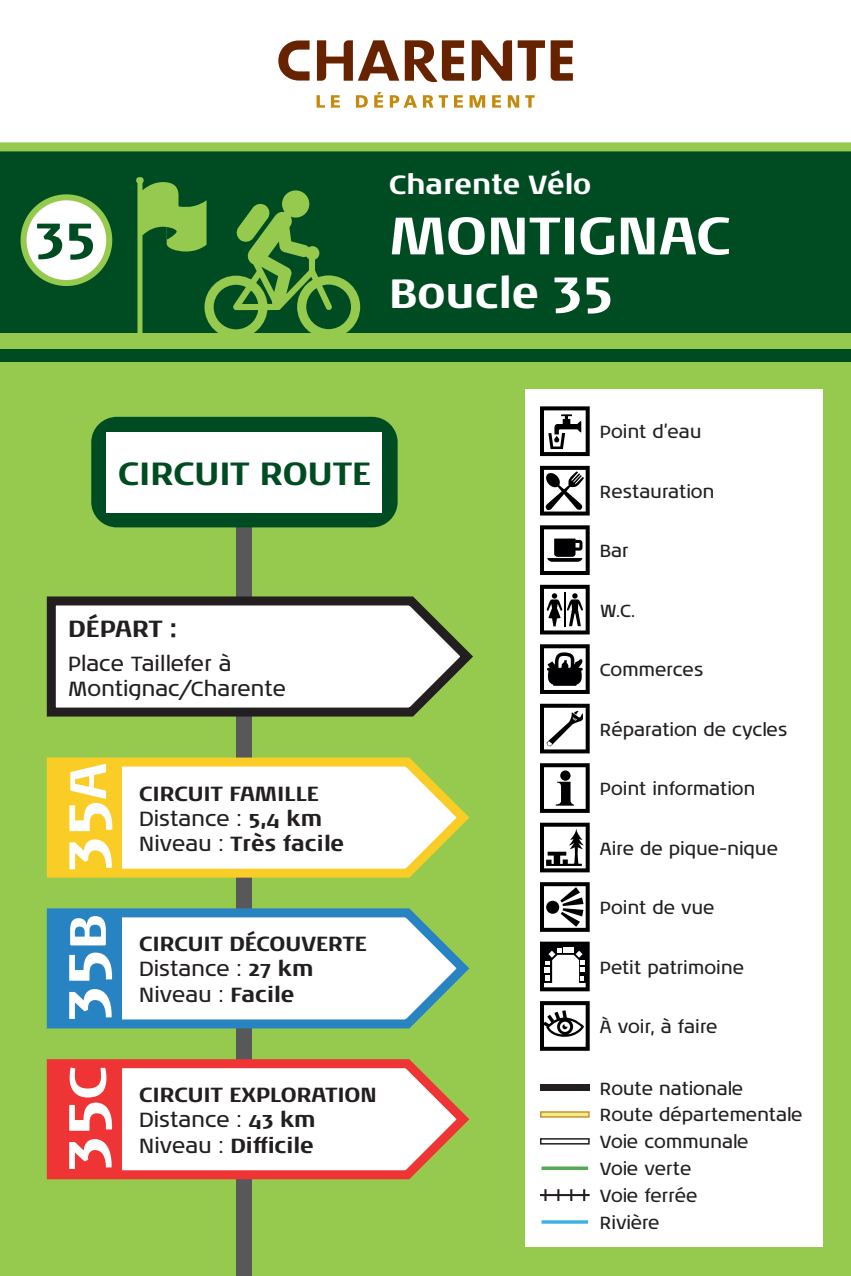
<style>
.page{position:relative;width:851px;height:1276px;background:#fff}
.page>*{position:absolute;margin:0;border:0;box-sizing:border-box;transform-origin:0 0}
.t1{font:700 64.2px "Noa LT Pro";color:#fff}
.t2{font:700 54px "Noa LT Pro";color:#fff}
.t3{font:700 54px "Noa LT Pro";color:#004c22}
.t4{font:700 42px "Noa LT Pro";color:#fff}
.t5{font:700 33px "Noa LT Pro";letter-spacing:.005em;color:#004c22}
.t6{font:700 27px "Noa LT Pro";color:#fff}
.t7{font:700 24px "Noa LT Pro";color:#231f20}
.t8{font:700 21px/25.2px "Noa LT Pro";color:#231f20}
.t9{font:21px/25.2px "Noa LT Pro";color:#231f20}
.t10{font:18px/27px "Noa LT Pro";color:#231f20}
.s1{font-size:54px}
.s2{font-size:52.5px}
.s3{font-weight:400}
</style>
<div class="page">
<div style="left:0;top:355px;width:850px;height:921px;background:#96ca4e"></div>
<svg style="left:316px;top:95px;width:9px;height:13px"></svg>
<svg style="left:331px;top:95px;width:9px;height:13px"></svg>
<svg style="left:356px;top:95px;width:12px;height:13px"></svg>
<svg style="left:374px;top:92px;width:9px;height:16px"></svg>
<svg style="left:390px;top:95px;width:27px;height:13px"></svg>
<svg style="left:423px;top:95px;width:25px;height:13px"></svg>
<svg style="left:454px;top:95px;width:9px;height:13px"></svg>
<svg style="left:469px;top:95px;width:16px;height:13px"></svg>
<svg style="left:492px;top:95px;width:9px;height:13px"></svg>
<svg style="left:507px;top:95px;width:12px;height:13px"></svg>
<svg style="left:525px;top:95px;width:9px;height:13px"></svg>
<svg style="left:278px;top:40px;width:31px;height:41px"></svg>
<svg style="left:317px;top:40px;width:147px;height:42px"></svg>
<svg style="left:471px;top:40px;width:101px;height:41px"></svg>
<div style="left:0;top:149px;width:850px;height:212px;background:#004c22"></div>
<div style="left:0;top:142px;width:850px;height:9px;background:#96ca4e"></div>
<svg style="left:136px;top:177px;width:224px;height:156px"></svg>
<div style="left:0;top:333px;width:850px;height:16px;background:#96ca4e"></div>
<div style="left:237px;top:461px;width:15px;height:815px;background:#57585a"></div>
<svg style="left:46px;top:588px;width:427px;height:133px;background:#cbd2be"></svg>
<svg style="left:46px;top:749px;width:424px;height:133px"></svg>
<div style="left:51px;top:762px;width:70px;height:110px;background:#facd26"></div>
<svg style="left:46px;top:900px;width:424px;height:133px"></svg>
<div style="left:52px;top:914px;width:69px;height:111px;background:#2883c3"></div>
<svg style="left:46px;top:1051px;width:424px;height:132px"></svg>
<div style="left:53px;top:1065px;width:69px;height:109px;background:#ee3434"></div>
<div style="left:91px;top:417px;width:306px;height:110px;background:#004c22;border-radius:26px"></div>
<div style="left:107px;top:432px;width:275px;height:80px;background:#fff"></div>
<div style="left:525px;top:389px;width:298px;height:857px;background:#fff"></div>
<svg style="left:540px;top:406px;width:49px;height:50px"></svg>
<svg style="left:540px;top:466px;width:49px;height:49px"></svg>
<svg style="left:540px;top:525px;width:49px;height:50px"></svg>
<svg style="left:540px;top:585px;width:49px;height:49px"></svg>
<hr style="left:564px;top:592px;width:1px;height:34px;background:#000002">
<svg style="left:540px;top:644px;width:49px;height:50px"></svg>
<svg style="left:540px;top:704px;width:49px;height:49px"></svg>
<svg style="left:540px;top:763px;width:49px;height:50px"></svg>
<div style="left:560px;top:770px;width:10px;height:10px;background:#000002;border-radius:50%"></div>
<svg style="left:540px;top:822px;width:49px;height:50px"></svg>
<svg style="left:540px;top:882px;width:49px;height:50px"></svg>
<svg style="left:540px;top:941px;width:49px;height:50px"></svg>
<svg style="left:540px;top:1001px;width:49px;height:49px"></svg>
<div style="left:540px;top:1084px;width:49px;height:6px;background:#231f20"></div>
<svg style="left:540px;top:1111px;width:49px;height:6px"></svg>
<svg style="left:541px;top:1166px;width:48px;height:4px"></svg>
<svg style="left:541px;top:1220px;width:48px;height:4px"></svg>
<div style="left:540px;top:1138px;width:49px;height:6px;border:2px solid #231f20"></div>
<svg style="left:540px;top:1189px;width:49px;height:12px"></svg>
<div style="left:24px;top:197px;width:85px;height:86px;background:#fff;border-radius:50%"></div>
<div style="left:21px;top:194px;width:91px;height:92px;border:6px solid #96ca4e;border-radius:50%"></div>
<h2 class="t3" style="left:34px;top:194px;width:63px">35</h2>
<h3 class="t6" style="left:389px;top:164px;width:203px">Charente Vélo</h3>
<h2 class="t2" style="left:389px;top:194px;width:343px">MONTIGNAC</h2>
<h3 class="t4" style="left:389px;top:262px;width:225px">Boucle <span class="s1">35</span></h3>
<h3 class="t5" style="left:118px;top:448px;width:254px">CIRCUIT ROUTE</h3>
<h3 class="t7" style="left:68px;top:611px;width:110px">DÉPART :</h3>
<p class="t9" style="left:68px;top:650px;width:219px">Place Taillefer à<br>Montignac/Charente</p>
<h1 class="t1" style="left:35px;top:872px;width:111px;rotate:-90deg">35<span class="s2">A</span></h1>
<h1 class="t1" style="left:34px;top:1022px;width:109px;rotate:-90deg">35<span class="s2">B</span></h1>
<h1 class="t1" style="left:34px;top:1172px;width:107px;rotate:-90deg">35<span class="s2">C</span></h1>
<p class="t8" style="left:139px;top:779px;width:206px">CIRCUIT FAMILLE<br><span class="s3">Distance :</span> 5,4 km<br><span class="s3">Niveau :</span> Très facile</p>
<p class="t8" style="left:139px;top:930px;width:229px">CIRCUIT DÉCOUVERTE<br><span class="s3">Distance :</span> 27 km<br><span class="s3">Niveau :</span> Facile</p>
<p class="t8" style="left:139px;top:1080px;width:239px">CIRCUIT EXPLORATION<br><span class="s3">Distance :</span> 43 km<br><span class="s3">Niveau :</span> Difficile</p>
<p class="t10" style="left:599px;top:418px;width:103px">Point d’eau</p>
<p class="t10" style="left:599px;top:477px;width:116px">Restauration</p>
<p class="t10" style="left:599px;top:537px;width:30px">Bar</p>
<p class="t10" style="left:599px;top:596px;width:37px">W.C.</p>
<p class="t10" style="left:599px;top:656px;width:105px">Commerces</p>
<p class="t10" style="left:599px;top:715px;width:189px">Réparation de cycles</p>
<p class="t10" style="left:599px;top:775px;width:157px">Point information</p>
<p class="t10" style="left:599px;top:834px;width:180px">Aire de pique-nique</p>
<p class="t10" style="left:599px;top:893px;width:116px">Point de vue</p>
<p class="t10" style="left:599px;top:953px;width:146px">Petit patrimoine</p>
<p class="t10" style="left:599px;top:1012px;width:119px">À voir, à faire</p>
<p class="t10" style="left:599px;top:1074px;width:204px">Route nationale<br>Route départementale</p>
<p class="t10" style="left:599px;top:1155px;width:93px">Voie verte</p>
<p class="t10" style="left:599px;top:1208px;width:61px">Rivière</p>
<p class="t10" style="left:599px;top:1128px;width:150px">Voie communale</p>
<p class="t10" style="left:599px;top:1181px;width:99px">Voie ferrée</p>
</div>
